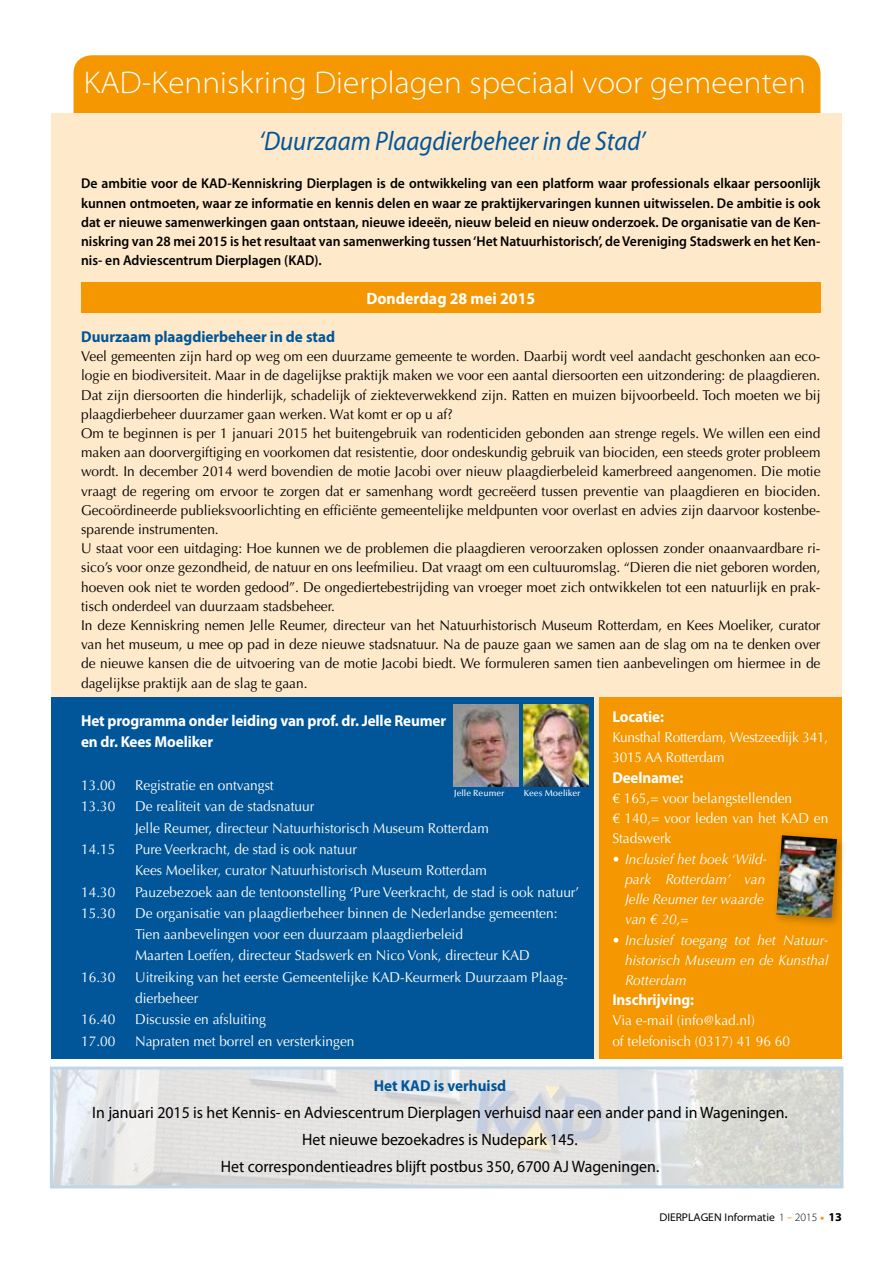
<style>
.page{position:relative;width:893px;height:1263px;background:#fff}
.page>*{position:absolute;margin:0;border:0;box-sizing:border-box;transform-origin:0 0}
.t1{font:300 semi-expanded 31.5px "Myriad Pro";letter-spacing:.005em;color:#fff;scale:.95 1}
.t2{font:italic 27px "Myriad Pro";color:#005698;scale:.92 1}
.t3{font:16.5px/27px "Myriad Pro";color:#000;text-align:center;scale:.96 1}
.t4{font:700 16.5px "Myriad Pro";color:#fff;scale:.96 1}
.t5{font:700 15.75px/21.3px "Myriad Pro";letter-spacing:-.01em;color:#fff;scale:.96 1}
.t6{font:700 15.75px "Myriad Pro";color:#005698;scale:.96 1}
.t7{font:14.25px/19.2px "Optima LT Std";color:#000;scale:.96 1}
.t8{font:14.25px/21.3px "Optima LT Std";color:#fff;scale:.96 1}
.t9{font:600 14.25px/19.2px "Myriad Pro";color:#000;text-align:justify;scale:.96 1}
.t10{font:italic 14.25px/20.2px "Optima LT Std";color:#fff;scale:.96 1}
.t11{font:14.25px/20.2px "Optima LT Std";letter-spacing:-.02em;color:#fff;scale:.96 1}
.t12{font:semi-expanded 11.25px "Myriad Pro";color:#000;scale:.95 1}
.t13{font:500 9px "Optima LT Std";color:#fff;scale:.96 1}
.s1{font-weight:300}
.s2{font-weight:300;font-size:18px;color:#f59700}
.s3{font-weight:700;font-size:12px}
</style>
<div class="page">
<div style="left:74px;top:55px;width:746px;height:85px;background:#f59700;border-radius:18px"></div>
<div style="left:51px;top:113px;width:791px;height:945px;background:#ffe9cb"></div>
<img style="left:54px;top:1070px;width:785px;height:114px">
<div style="left:51px;top:697px;width:543px;height:361px;background:#005698"></div>
<div style="left:600px;top:697px;width:242px;height:361px;background:#f59700"></div>
<div style="left:81px;top:282px;width:739px;height:31px;background:#f59700"></div>
<img style="left:454px;top:704px;width:65px;height:83px">
<img style="left:524px;top:704px;width:65px;height:83px">
<div style="left:772px;top:830px;width:76px;height:99px;background:#000;opacity:.25"></div>
<img style="left:776px;top:835px;width:61px;height:83px">
<h1 class="t1" style="left:84px;top:65px;width:761px">KAD-Kenniskring Dierplagen speciaal voor gemeenten</h1>
<h2 class="t2" style="left:259px;top:124px;width:421px">‘Duurzaam Plaagdierbeheer in de Stad’</h2>
<p class="t9" style="left:81px;top:174px;width:772px">De ambitie voor de KAD-Kenniskring Dierplagen is de ontwikkeling van een platform waar professionals elkaar persoonlijk kunnen ontmoeten, waar ze informatie en kennis delen en waar ze praktijkervaringen kunnen uitwisselen. De ambitie is ook dat er nieuwe samenwerkingen gaan ontstaan, nieuwe ideeën, nieuw beleid en nieuw onderzoek. De organisatie van de Ken&shy;niskring van 28 mei 2015 is het resultaat van samenwerking tussen ‘Het Natuurhistorisch’, de Vereniging Stadswerk en het Ken&shy;nis- en Adviescentrum Dierplagen (KAD).</p>
<p class="t4" style="left:366px;top:287px;width:177px">Donderdag 28 mei 2015</p>
<p class="t6" style="left:81px;top:326px;width:266px">Duurzaam plaagdierbeheer in de stad</p>
<p class="t7" style="left:81px;top:347px;width:772px">Veel gemeenten zijn hard op weg om een duurzame gemeente te worden. Daarbij wordt veel aandacht geschonken aan eco&shy;logie en biodiversiteit. Maar in de dagelijkse praktijk maken we voor een aantal diersoorten een uitzondering: de plaagdieren.<br>Dat zijn diersoorten die hinderlijk, schadelijk of ziekteverwekkend zijn. Ratten en muizen bijvoorbeeld. Toch moeten we bij plaagdierbeheer duurzamer gaan werken. Wat komt er op u af?<br>Om te beginnen is per 1 januari 2015 het buitengebruik van rodenticiden gebonden aan strenge regels. We willen een eind maken aan doorvergiftiging en voorkomen dat resistentie, door ondeskundig gebruik van biociden, een steeds groter probleem wordt. In december 2014 werd bovendien de motie Jacobi over nieuw plaagdierbeleid kamerbreed aangenomen. Die motie vraagt de regering om ervoor te zorgen dat er samenhang wordt gecreëerd tussen preventie van plaagdieren en biociden.<br>Gecoördineerde publieksvoorlichting en efficiënte gemeentelijke meldpunten voor overlast en advies zijn daarvoor kostenbe&shy;sparende instrumenten.<br>U staat voor een uitdaging: Hoe kunnen we de problemen die plaagdieren veroorzaken oplossen zonder onaanvaardbare ri&shy;sico’s voor onze gezondheid, de natuur en ons leefmilieu. Dat vraagt om een cultuuromslag. “Dieren die niet geboren worden, hoeven ook niet te worden gedood”. De ongediertebestrijding van vroeger moet zich ontwikkelen tot een natuurlijk en prak&shy;tisch onderdeel van duurzaam stadsbeheer.<br>In deze Kenniskring nemen Jelle Reumer, directeur van het Natuurhistorisch Museum Rotterdam, en Kees Moeliker, curator van het museum, u mee op pad in deze nieuwe stadsnatuur. Na de pauze gaan we samen aan de slag om na te denken over de nieuwe kansen die de uitvoering van de motie Jacobi biedt. We formuleren samen tien aanbevelingen om hiermee in de dagelijkse praktijk aan de slag te gaan.</p>
<p class="t5" style="left:81px;top:710px;width:382px">Het programma onder leiding van prof. dr. Jelle Reumer en dr. Kees Moeliker</p>
<p class="t8" style="left:81px;top:775px;width:37px">13.00</p>
<p class="t8" style="left:135px;top:775px;width:146px">Registratie en ontvangst</p>
<p class="t8" style="left:81px;top:796px;width:37px">13.30</p>
<p class="t8" style="left:135px;top:796px;width:370px">De realiteit van de stadsnatuur<br>Jelle Reumer, directeur Natuurhistorisch Museum Rotterdam</p>
<p class="t8" style="left:81px;top:839px;width:37px">14.15</p>
<p class="t8" style="left:135px;top:839px;width:368px">Pure Veerkracht, de stad is ook natuur<br>Kees Moeliker, curator Natuurhistorisch Museum Rotterdam</p>
<p class="t8" style="left:81px;top:881px;width:37px">14.30</p>
<p class="t8" style="left:135px;top:881px;width:464px">Pauzebezoek aan de tentoonstelling ‘Pure Veerkracht, de stad is ook natuur’</p>
<p class="t8" style="left:81px;top:902px;width:37px">15.30</p>
<p class="t8" style="left:135px;top:902px;width:441px">De organisatie van plaagdierbeheer binnen de Nederlandse gemeenten:<br>Tien aanbevelingen voor een duurzaam plaagdierbeleid<br>Maarten Loeffen, directeur Stadswerk en Nico Vonk, directeur KAD</p>
<p class="t8" style="left:81px;top:966px;width:37px">16.30</p>
<p class="t8" style="left:135px;top:966px;width:452px">Uitreiking van het eerste Gemeentelijke KAD-Keurmerk Duurzaam Plaag&shy;dierbeheer</p>
<p class="t8" style="left:81px;top:1009px;width:37px">16.40</p>
<p class="t8" style="left:135px;top:1009px;width:138px">Discussie en afsluiting</p>
<p class="t8" style="left:81px;top:1030px;width:37px">17.00</p>
<p class="t8" style="left:135px;top:1030px;width:230px">Napraten met borrel en versterkingen</p>
<p class="t13" style="left:454px;top:788px;width:54px">Jelle Reumer</p>
<p class="t13" style="left:524px;top:788px;width:60px">Kees Moeliker</p>
<p class="t5" style="left:612px;top:705px;width:55px">Locatie:</p>
<p class="t11" style="left:612px;top:727px;width:226px">Kunsthal Rotterdam, Westzeedijk 341,<br>3015 AA Rotterdam</p>
<p class="t5" style="left:612px;top:766px;width:76px">Deelname:</p>
<p class="t8" style="left:612px;top:788px;width:227px;line-height:20.2px">€ 165,= voor belangstellenden<br>€ 140,= voor leden van het KAD en<br>Stadswerk</p>
<p class="t10" style="left:625px;top:849px;width:149px;text-indent:-13px">• Inclusief het boek ‘Wild&shy;park Rotterdam’ van<br>Jelle Reumer ter waarde van € 20,=</p>
<p class="t10" style="left:625px;top:930px;width:213px;text-align:justify;text-indent:-13px">• Inclusief toegang tot het Natuur&shy;historisch Museum en de Kunsthal Rotterdam</p>
<p class="t5" style="left:612px;top:989px;width:87px">Inschrijving:</p>
<p class="t8" style="left:612px;top:1011px;width:187px;line-height:20.2px">Via e-mail (info@kad.nl)<br>of telefonisch (0317) 41 96 60</p>
<p class="t6" style="left:374px;top:1075px;width:140px">Het KAD is verhuisd</p>
<p class="t3" style="left:92px;top:1099px;width:726px">In januari 2015 is het Kennis- en Adviescentrum Dierplagen verhuisd naar een ander pand in Wageningen.<br>Het nieuwe bezoekadres is Nudepark 145.<br>Het correspondentieadres blijft postbus 350, 6700 AJ Wageningen.</p>
<p class="t12" style="left:659px;top:1211px;width:194px">DIERPLAGEN Informatie <span class="s1">1</span> <span class="s2">-</span> <span class="s1">2015</span> <span class="s2">•</span> <span class="s3">13</span></p>
</div>
